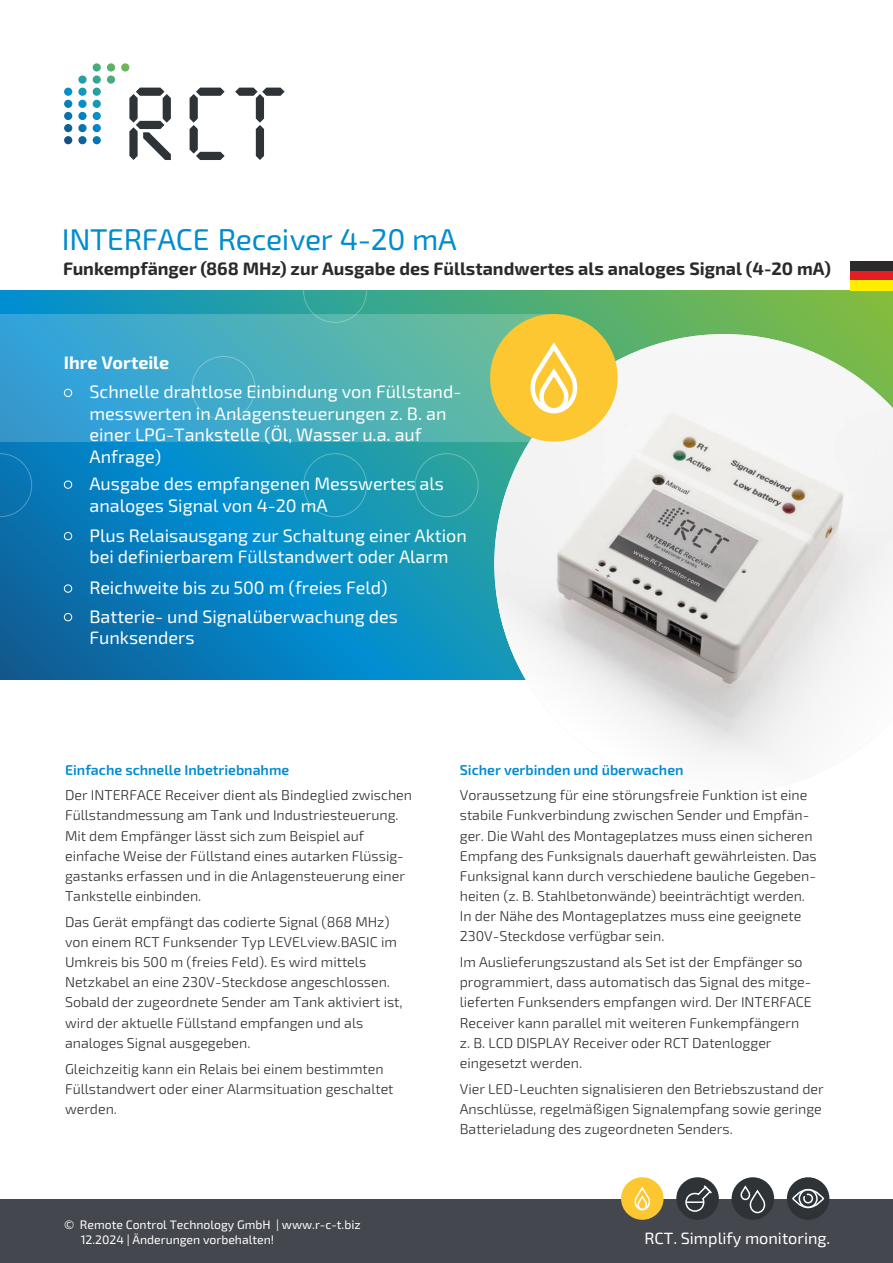
<style>
.page{position:relative;width:893px;height:1263px;background:#fff}
.page>*{position:absolute;margin:0;border:0;box-sizing:border-box;transform-origin:0 0}
.t1{font:30px "Exo 2";letter-spacing:-.01em;color:#008cd1}
.t2{font:18px/21.6px "Exo 2";color:#fff}
.t3{font:700 18px "Exo 2";color:#2b2929}
.t4{font:700 18px "Exo 2";letter-spacing:-.005em;color:#fff}
.t5{font:16.35px "Exo 2";color:#fff}
.t6{font:300 14.25px/20.2px "Exo 2";color:#2b2929}
.t7{font:600 14.25px "Exo 2";color:#008cd1}
.t8{font:12.3px/15px "Exo 2";color:#fff}
</style>
<div class="page">
<svg style="left:0;top:291px;width:893px;height:388px;background:#188dad"></svg>
<img style="left:596px;top:334px;width:297px;height:93px">
<svg style="left:494px;top:427px;width:399px;height:332px"></svg>
<div style="left:0;top:314px;width:554px;height:128px;background:#fff;opacity:.2"></div>
<div style="left:0;top:1199px;width:893px;height:64px;background:#45474f"></div>
<svg style="left:64px;top:63px;width:221px;height:97px"></svg>
<div style="left:732px;top:1177px;width:42px;height:43px;background:#2e3338;border-radius:50%"></div>
<svg style="left:740px;top:1187px;width:26px;height:27px"></svg>
<div style="left:787px;top:1177px;width:42px;height:43px;background:#2e3338;border-radius:50%"></div>
<div style="left:792px;top:1189px;width:32px;height:19px;border:2px solid #fff;border-radius:50%"></div>
<div style="left:799px;top:1189px;width:19px;height:19px;border:2px solid #fff;border-radius:50%"></div>
<svg style="left:802px;top:1193px;width:12px;height:11px"></svg>
<div style="left:621px;top:1177px;width:43px;height:43px;background:#fcc730;border-radius:50%"></div>
<svg style="left:634px;top:1188px;width:17px;height:23px"></svg>
<svg style="left:0;top:453px;width:32px;height:64px;background:#0c75b2"></svg>
<div style="left:192px;top:356px;width:63px;height:64px;border:1px solid #fff;border-radius:50%"></div>
<div style="left:303px;top:259px;width:64px;height:64px;border:1px solid #fff;border-radius:50%"></div>
<div style="left:303px;top:453px;width:64px;height:64px;border:1px solid #fff;border-radius:50%"></div>
<div style="left:415px;top:453px;width:64px;height:64px;border:1px solid #fff;border-radius:50%"></div>
<div style="left:676px;top:1177px;width:43px;height:43px;background:#2e3338;border-radius:50%"></div>
<svg style="left:685px;top:1183px;width:28px;height:29px"></svg>
<div style="left:490px;top:314px;width:128px;height:128px;background:#fcc730;border-radius:50%"></div>
<svg style="left:530px;top:346px;width:48px;height:68px"></svg>
<div style="left:851px;top:261px;width:42px;height:10px;background:#2b2929"></div>
<div style="left:851px;top:271px;width:42px;height:10px;background:#e31f24"></div>
<div style="left:851px;top:281px;width:42px;height:10px;background:#ffed00"></div>
<div style="left:64px;top:389px;width:8px;height:8px;border:1px solid #fff;border-radius:50%"></div>
<div style="left:64px;top:532px;width:8px;height:8px;border:1px solid #fff;border-radius:50%"></div>
<div style="left:64px;top:584px;width:8px;height:9px;border:1px solid #fff;border-radius:50%"></div>
<div style="left:64px;top:613px;width:8px;height:8px;border:1px solid #fff;border-radius:50%"></div>
<div style="left:64px;top:481px;width:8px;height:8px;border:1px solid #fff;border-radius:50%"></div>
<h1 class="t1" style="left:62px;top:229px;width:396px">INTERFACE Receiver 4-20 mA</h1>
<p class="t3" style="left:63px;top:262px;width:769px">Funkempfänger (868 MHz) zur Ausgabe des Füllstandwertes als analoges Signal (4-20 mA)</p>
<p class="t4" style="left:64px;top:356px;width:107px">Ihre Vorteile</p>
<p class="t2" style="left:90px;top:383px;width:373px">Schnelle drahtlose Einbindung von Füllstand&shy;messwerten in Anlagensteuerungen z. B. an einer LPG-Tankstelle (Öl, Wasser u.a. auf Anfrage)</p>
<p class="t2" style="left:89px;top:475px;width:356px">Ausgabe des empfangenen Messwertes als analoges Signal von 4-20 mA</p>
<p class="t2" style="left:89px;top:526px;width:379px">Plus Relaisausgang zur Schaltung einer Aktion bei definierbarem Füllstandwert oder Alarm</p>
<p class="t2" style="left:90px;top:579px;width:300px">Reichweite bis zu 500 m (freies Feld)</p>
<p class="t2" style="left:89px;top:607px;width:310px">Batterie- und Signalüberwachung des<br>Funksenders</p>
<p class="t7" style="left:65px;top:765px;width:226px">Einfache schnelle Inbetriebnahme</p>
<p class="t6" style="left:65px;top:786px;width:349px">Der INTERFACE Receiver dient als Bindeglied zwischen Füllstandmessung am Tank und Industriesteuerung.<br>Mit dem Empfänger lässt sich zum Beispiel auf einfache Weise der Füllstand eines autarken Flüssig&shy;gastanks erfassen und in die Anlagensteuerung einer Tankstelle einbinden.</p>
<p class="t6" style="left:65px;top:913px;width:339px">Das Gerät empfängt das codierte Signal (868 MHz) von einem RCT Funksender Typ LEVELview.BASIC im Umkreis bis 500 m (freies Feld). Es wird mittels Netzkabel an eine 230V-Steckdose angeschlossen.<br>Sobald der zugeordnete Sender am Tank aktiviert ist, wird der aktuelle Füllstand empfangen und als analoges Signal ausgegeben.</p>
<p class="t6" style="left:65px;top:1060px;width:330px">Gleichzeitig kann ein Relais bei einem bestimmten<br>Füllstandwert oder einer Alarmsituation geschaltet werden.</p>
<p class="t8" style="left:81px;top:1218px;width:281px;text-indent:-17px">© Remote Control Technology GmbH | www.r-c-t.biz<br>12.2024 | Änderungen vorbehalten!</p>
<p class="t7" style="left:460px;top:765px;width:225px">Sicher verbinden und überwachen</p>
<p class="t6" style="left:460px;top:786px;width:358px">Voraussetzung für eine störungsfreie Funktion ist eine stabile Funkverbindung zwischen Sender und Empfän&shy;ger. Die Wahl des Montageplatzes muss einen sicheren Empfang des Funksignals dauerhaft gewährleisten. Das Funksignal kann durch verschiedene bauliche Gegeben&shy;heiten (z. B. Stahlbetonwände) beeinträchtigt werden.<br>In der Nähe des Montageplatzes muss eine geeignete 230V-Steckdose verfügbar sein.</p>
<p class="t6" style="left:460px;top:953px;width:354px">Im Auslieferungszustand als Set ist der Empfänger so programmiert, dass automatisch das Signal des mitge&shy;lieferten Funksenders empfangen wird. Der INTERFACE Receiver kann parallel mit weiteren Funkempfängern z. B. LCD DISPLAY Receiver oder RCT Datenlogger eingesetzt werden.</p>
<p class="t6" style="left:460px;top:1080px;width:365px">Vier LED-Leuchten signalisieren den Betriebszustand der<br>Anschlüsse, regelmäßigen Signalempfang sowie geringe<br>Batterieladung des zugeordneten Senders.</p>
<p class="t5" style="left:645px;top:1233px;width:187px">RCT. Simplify monitoring.</p>
</div>
